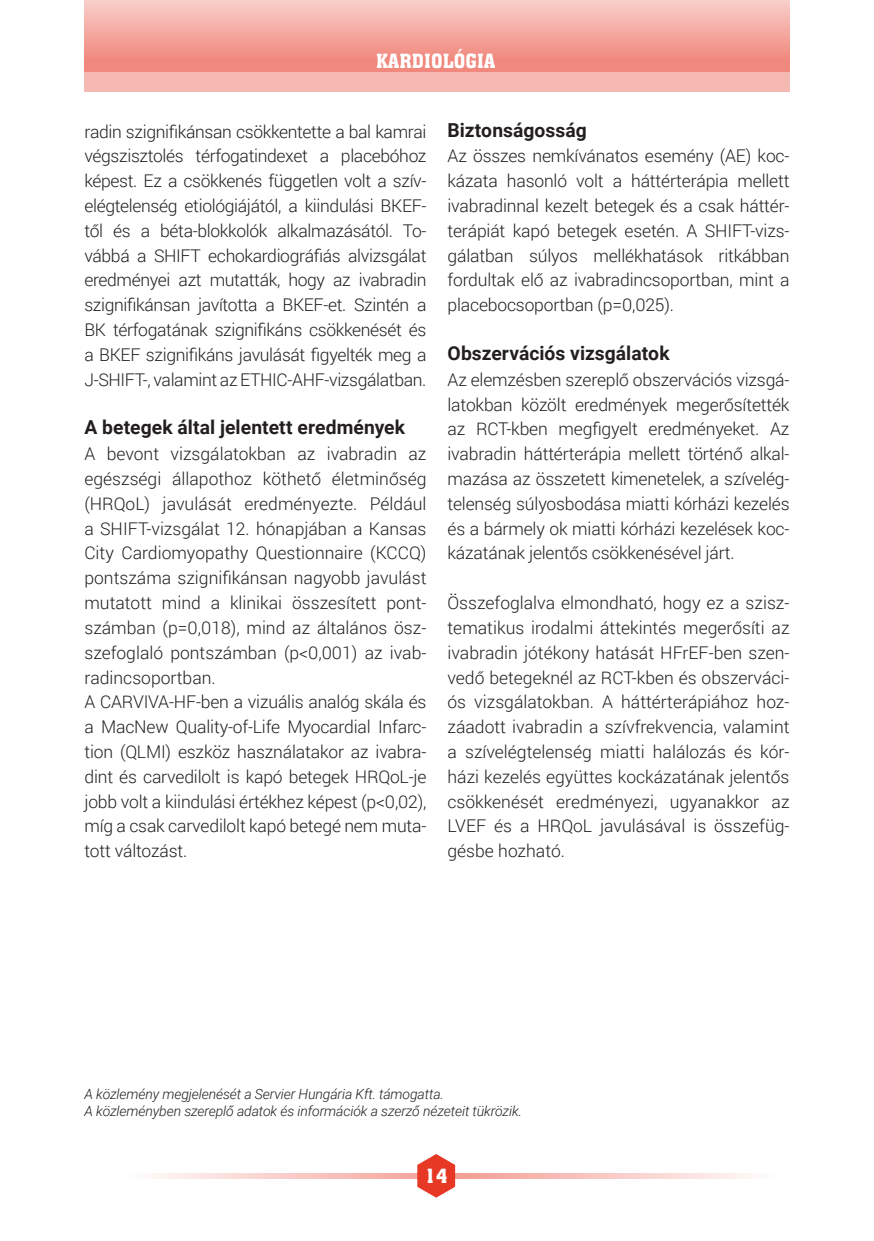
<style>
.page{position:relative;width:874px;height:1241px;background:#fff}
.page>*{position:absolute;margin:0;border:0;box-sizing:border-box;transform-origin:0 0}
.Belív_ALCÍM_2{font:700 19.25px "Roboto";letter-spacing:.005em;color:#231f20}
.t1{font:19.25px "Aachen PFL";color:#fff}
.Beliv_KENYÉRSZÖVEG{font:300 17.5px/24.8px "Roboto";letter-spacing:-.01em;color:#231f20;text-align:justify}
.Beliv_KENYÉRSZÖVEG-2{font:italic 300 14px/16.8px "Roboto";letter-spacing:-.01em;color:#231f20}
</style>
<div class="page">
<svg style="left:455px;top:1173px;width:294px;height:5px"></svg>
<svg style="left:155px;top:1173px;width:262px;height:5px"></svg>
<svg style="left:417px;top:1154px;width:38px;height:43px"></svg>
<svg style="left:84px;top:0;width:705px;height:72px;background:#f3a69d"></svg>
<div style="left:84px;top:72px;width:705px;height:20px;background:#f6b8b2"></div>
<p class="t1" style="left:376px;top:49px;width:121px">KARDIOLÓGIA</p>
<p class="Beliv_KENYÉRSZÖVEG" style="left:84px;top:118px;width:343px">radin szignifikánsan csökkentette a bal kamrai végszisztolés térfogatindexet a placebóhoz képest. Ez a csökkenés független volt a szív&shy;elégtelenség etiológiájától, a kiindulási BKEF&shy;től és a béta-blokkolók alkalmazásától. To&shy;vábbá a SHIFT echokardiográfiás alvizsgálat eredményei azt mutatták, hogy az ivabradin szignifikánsan javította a BKEF-et. Szintén a BK térfogatának szignifikáns csökkenését és a BKEF szignifikáns javulását figyelték meg a J-SHIFT-, valamint az ETHIC-AHF-vizsgálatban.</p>
<p class="Belív_ALCÍM_2" style="left:84px;top:414px;width:322px">A betegek által jelentett eredmények</p>
<p class="Beliv_KENYÉRSZÖVEG" style="left:84px;top:441px;width:343px">A bevont vizsgálatokban az ivabradin az egészségi állapothoz köthető életminőség (HRQoL) javulását eredményezte. Például a SHIFT-vizsgálat 12. hónapjában a Kansas City Cardiomyopathy Questionnaire (KCCQ) pontszáma szignifikánsan nagyobb javulást mutatott mind a klinikai összesített pont&shy;számban (p=0,018), mind az általános ös - szefoglaló pontszámban (p&lt;0,001) az ivab&shy;radincsoportban.</p>
<p class="Beliv_KENYÉRSZÖVEG" style="left:84px;top:689px;width:343px">A CARVIVA-HF-ben a vizuális analóg skála és a MacNew Quality-of-Life Myocardial Infarc&shy;tion (QLMI) eszköz használatakor az ivabra&shy;dint és carvedilolt is kapó betegek HRQoL-je jobb volt a kiindulási értékhez képest (p&lt;0,02), míg a csak carvedilolt kapó betegé nem muta&shy;tott változást.</p>
<p class="Belív_ALCÍM_2" style="left:447px;top:116px;width:141px">Biztonságosság</p>
<p class="Beliv_KENYÉRSZÖVEG" style="left:447px;top:143px;width:343px">Az összes nemkívánatos esemény (AE) koc&shy;kázata hasonló volt a háttérterápia mellett ivabradinnal kezelt betegek és a csak háttér&shy;terápiát kapó betegek esetén. A SHIFT-vizs&shy;gálatban súlyos mellékhatások ritkábban fordultak elő az ivabradincsoportban, mint a placebocsoportban (p=0,025).</p>
<p class="Belív_ALCÍM_2" style="left:447px;top:339px;width:223px">Obszervációs vizsgálatok</p>
<p class="Beliv_KENYÉRSZÖVEG" style="left:447px;top:366px;width:343px">Az elemzésben szereplő obszervációs vizsgá&shy;latokban közölt eredmények megerősítették az RCT-kben megfigyelt eredményeket. Az ivabradin háttérterápia mellett történő alkal&shy;mazása az összetett kimenetelek, a szívelég&shy;telenség súlyosbodása miatti kórházi kezelés és a bármely ok miatti kórházi kezelések koc&shy;kázatának jelentős csökkenésével járt.</p>
<p class="Beliv_KENYÉRSZÖVEG" style="left:447px;top:589px;width:343px">Összefoglalva elmondható, hogy ez a szisz&shy;tematikus irodalmi áttekintés megerősíti az ivabradin jótékony hatását HFrEF-ben szen&shy;vedő betegeknél az RCT-kben és obszerváci&shy;ós vizsgálatokban. A háttérterápiához hoz&shy;záadott ivabradin a szívfrekvencia, valamint a szívelégtelenség miatti halálozás és kór&shy;házi kezelés együttes kockázatának jelentős csökkenését eredményezi, ugyanakkor az LVEF és a HRQoL javulásával is összefüg&shy;gésbe hozható.</p>
<p class="Beliv_KENYÉRSZÖVEG-2" style="left:84px;top:1084px;width:439px">A közlemény megjelenését a Servier Hungária Kft. támogatta.<br>A közleményben szereplő adatok és információk a szerző nézeteit tükrözik.</p>
<p class="t1" style="left:424px;top:1163px;width:25px">14</p>
</div>
